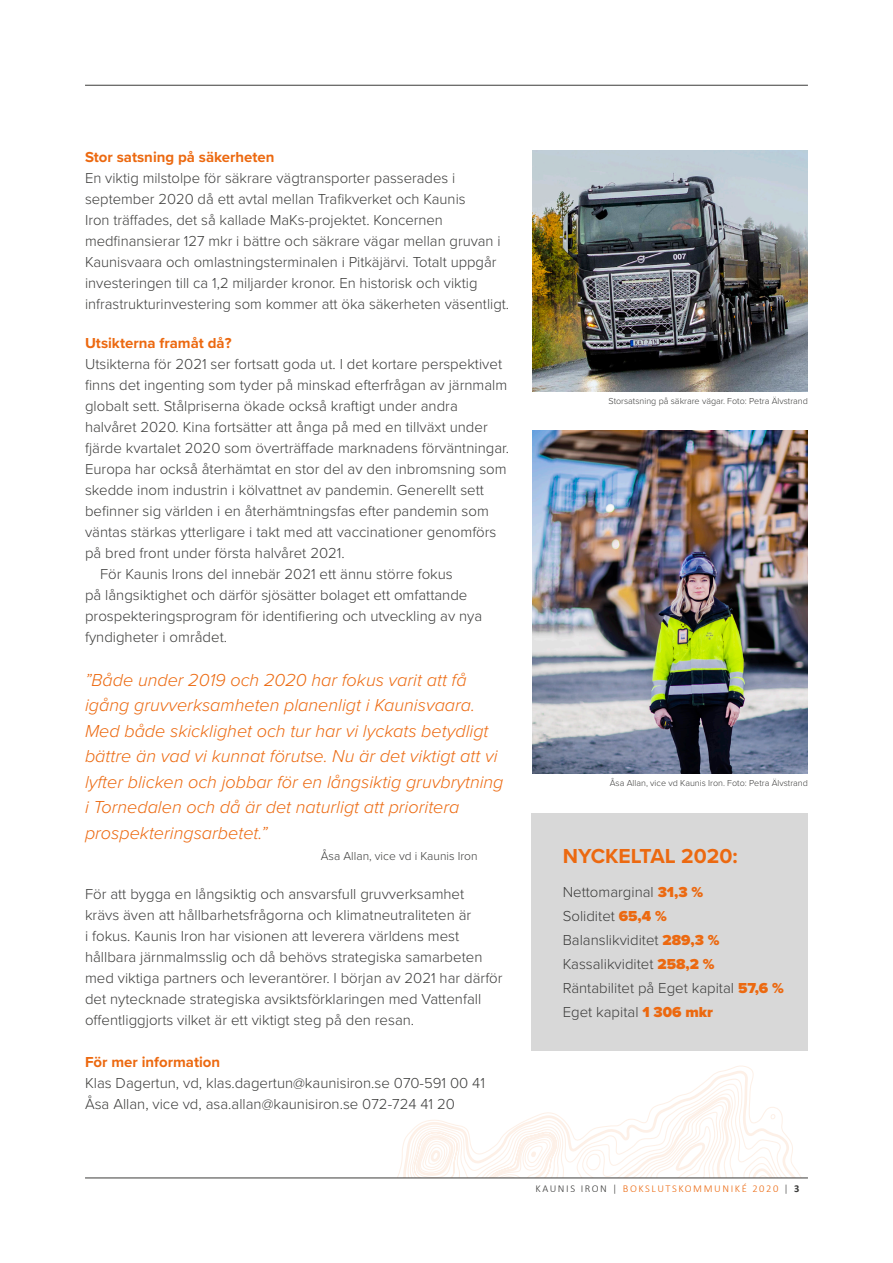
<style>
.page{position:relative;width:893px;height:1263px;background:#fff}
.page>*{position:absolute;margin:0;border:0;box-sizing:border-box;transform-origin:0 0}
.text_left{font:700 21px "Proxima Nova";color:#ec6910}
.text_left-2{font:italic 300 18px/25.5px "Proxima Nova";color:#ec6910}
.text_left-3{font:300 15px/21px "Proxima Nova";color:#3c3c3b}
.text_left-4{font:700 15px "Proxima Nova";color:#ec6910}
.text_left-5{font:300 12px "Proxima Nova";color:#3c3c3b}
.Address{font:300 10.5px "Calibri";letter-spacing:.15em;color:#ec6910}
.text_left-6{font:300 9px "Proxima Nova";color:#3c3c3b}
.s1{font-weight:900;color:#ec6910}
.s2{color:#3c3c3b}
.s3{font-weight:700;color:#3c3c3b}
</style>
<div class="page">
<div style="left:531px;top:813px;width:277px;height:237px;background:#d8d8d8"></div>
<svg style="left:391px;top:1065px;width:409px;height:113px"></svg>
<hr style="left:85px;top:1178px;width:723px;height:1px;background:#3c3c3b">
<hr style="left:85px;top:85px;width:723px;height:1px;background:#3c3c3b">
<img style="left:532px;top:150px;width:275px;height:241px">
<img style="left:532px;top:431px;width:275px;height:342px">
<p class="text_left-4" style="left:85px;top:146px;width:191px">Stor satsning på säkerheten</p>
<p class="text_left-3" style="left:85px;top:167px;width:426px">En viktig milstolpe för säkrare vägtransporter passerades i september 2020 då ett avtal mellan Trafikverket och Kaunis<br>Iron träffades, det så kallade MaKs-projektet. Koncernen medfinansierar 127 mkr i bättre och säkrare vägar mellan gruvan i Kaunisvaara och omlastningsterminalen i Pitkäjärvi. Totalt uppgår investeringen till ca 1,2 miljarder kronor. En historisk och viktig infrastrukturinvestering som kommer att öka säkerheten väsentligt.</p>
<p class="text_left-4" style="left:85px;top:332px;width:148px">Utsikterna framåt då?</p>
<p class="text_left-3" style="left:85px;top:353px;width:425px">Utsikterna för 2021 ser fortsatt goda ut. I det kortare perspektivet finns det ingenting som tyder på minskad efterfrågan av järnmalm globalt sett. Stålpriserna ökade också kraftigt under andra halvåret 2020. Kina fortsätter att ånga på med en tillväxt under fjärde kvartalet 2020 som överträffade marknadens förväntningar.<br>Europa har också återhämtat en stor del av den inbromsning som skedde inom industrin i kölvattnet av pandemin. Generellt sett befinner sig världen i en återhämtningsfas efter pandemin som väntas stärkas ytterligare i takt med att vaccinationer genomförs på bred front under första halvåret 2021.</p>
<p class="text_left-3" style="left:85px;top:563px;width:399px;text-indent:15px">För Kaunis Irons del innebär 2021 ett ännu större fokus<br>på långsiktighet och därför sjösätter bolaget ett omfattande prospekteringsprogram för identifiering och utveckling av nya fyndigheter i området.</p>
<p class="text_left-2" style="left:85px;top:666px;width:420px">”Både under 2019 och 2020 har fokus varit att få igång gruvverksamheten planenligt i Kaunisvaara.<br>Med både skicklighet och tur har vi lyckats betydligt bättre än vad vi kunnat förutse. Nu är det viktigt att vi lyfter blicken och jobbar för en långsiktig gruvbrytning i Tornedalen och då är det naturligt att prioritera prospekteringsarbetet.”</p>
<p class="text_left-5" style="left:321px;top:847px;width:158px">Åsa Allan, vice vd i Kaunis Iron</p>
<p class="text_left-3" style="left:85px;top:882px;width:419px">För att bygga en långsiktig och ansvarsfull gruvverksamhet<br>krävs även att hållbarhetsfrågorna och klimatneutraliteten är<br>i fokus. Kaunis Iron har visionen att leverera världens mest hållbara järnmalmsslig och då behövs strategiska samarbeten med viktiga partners och leverantörer. I början av 2021 har därför det nytecknade strategiska avsiktsförklaringen med Vattenfall offentliggjorts vilket är ett viktigt steg på den resan.</p>
<p class="text_left-4" style="left:85px;top:1050px;width:137px">För mer information</p>
<p class="text_left-3" style="left:85px;top:1071px;width:401px">Klas Dagertun, vd, klas.dagertun@kaunisiron.se 070-591 00 41</p>
<p class="text_left-3" style="left:85px;top:1092px;width:371px">Åsa Allan, vice vd, asa.allan@kaunisiron.se 072-724 41 20</p>
<p class="text_left-6" style="left:609px;top:394px;width:201px">Storsatsning på säkrare vägar. Foto: Petra Älvstrand</p>
<p class="text_left-6" style="left:610px;top:776px;width:200px">Åsa Allan, vice vd Kaunis Iron. Foto: Petra Älvstrand</p>
<p class="text_left" style="left:563px;top:840px;width:177px">NYCKELTAL 2020:</p>
<p class="text_left-3" style="left:563px;top:881px;width:142px">Nettomarginal <span class="s1">31,3 %</span></p>
<p class="text_left-3" style="left:563px;top:905px;width:106px">Soliditet <span class="s1">65,4 %</span></p>
<p class="text_left-3" style="left:563px;top:929px;width:158px">Balanslikviditet <span class="s1">289,3 %</span></p>
<p class="text_left-3" style="left:563px;top:953px;width:153px">Kassalikviditet <span class="s1">258,2 %</span></p>
<p class="text_left-3" style="left:563px;top:977px;width:223px">Räntabilitet på Eget kapital <span class="s1">57,6 %</span></p>
<p class="text_left-3" style="left:563px;top:1001px;width:152px">Eget kapital <span class="s1">1 306 mkr</span></p>
<p class="Address" style="left:535px;top:1182px;width:265px"><span class="s2">KAUNIS IRON |</span> BOKSLUTSKOMMUNIKÉ 2020 <span class="s2">|</span> <span class="s3">3</span></p>
</div>
